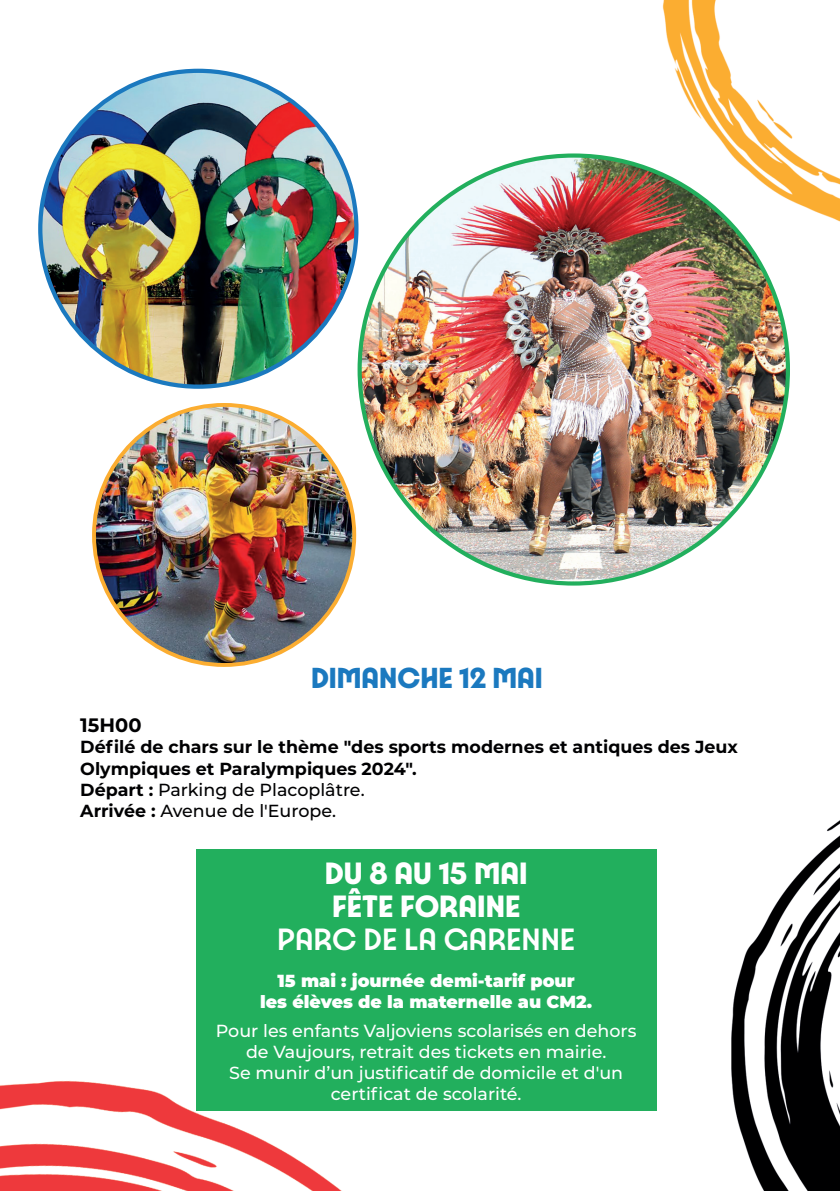
<style>
.page{position:relative;width:840px;height:1191px;background:#fff}
.page>*{position:absolute;margin:0;border:0;box-sizing:border-box;transform-origin:0 0}
.t1{font:33px "Paris 2024 Variable Regular";color:#fff}
.t2{font:31px "Paris 2024 Variable Regular";color:#1b79bf}
.t3{font:700 19.4px "Montserrat";color:#000002}
.Puce{font:500 17.4px "Montserrat";color:#fff}
.t4{font:700 17.4px/21.4px "Montserrat";color:#000002}
.Puce-2{font:900 17.4px "Montserrat";color:#fff}
.t5{font:500 17.4px "Montserrat";color:#000002}
.s1{font-weight:700}
</style>
<div class="page">
<img style="left:0;top:0;width:839px;height:1191px">
<img style="left:40px;top:71px;width:316px;height:316px;border-radius:158px">
<img style="left:94px;top:405px;width:260px;height:260px;border-radius:130px">
<img style="left:359px;top:156px;width:428px;height:427px;border-radius:214px">
<div style="left:0;top:76px;width:46px;height:243px;background:#fff"></div>
<div style="left:300px;top:653px;width:253px;height:45px;background:#fff"></div>
<div style="left:196px;top:848px;width:460px;height:262px;background:#22af5d"></div>
<p class="t2" style="left:311px;top:659px;width:233px">DIMANCHE 12 MAI</p>
<p class="t3" style="left:80px;top:711px;width:63px">15H00</p>
<p class="t4" style="left:80px;top:735px;width:658px">Défilé de chars sur le thème "des sports modernes et antiques des Jeux<br>Olympiques et Paralympiques 2024".</p>
<p class="t5" style="left:80px;top:777px;width:286px"><span class="s1">Départ :</span> Parking de Placoplâtre.</p>
<p class="t5" style="left:80px;top:799px;width:257px"><span class="s1">Arrivée :</span> Avenue de l'Europe.</p>
<p class="t1" style="left:324px;top:853px;width:204px">DU 8 AU 15 MAI</p>
<p class="t1" style="left:332px;top:886px;width:189px">FÊTE FORAINE</p>
<p class="t1" style="left:277px;top:919px;width:299px">PARC DE LA GARENNE</p>
<p class="Puce-2" style="left:277px;top:967px;width:298px">15 mai : journée demi-tarif pour</p>
<p class="Puce-2" style="left:260px;top:988px;width:333px">les élèves de la maternelle au CM2.</p>
<p class="Puce" style="left:216px;top:1018px;width:422px">Pour les enfants Valjoviens scolarisés en dehors</p>
<p class="Puce" style="left:246px;top:1039px;width:361px">de Vaujours, retrait des tickets en mairie.</p>
<p class="Puce" style="left:229px;top:1060px;width:395px">Se munir d’un justificatif de domicile et d'un</p>
<p class="Puce" style="left:330px;top:1081px;width:192px">certificat de scolarité.</p>
</div>
